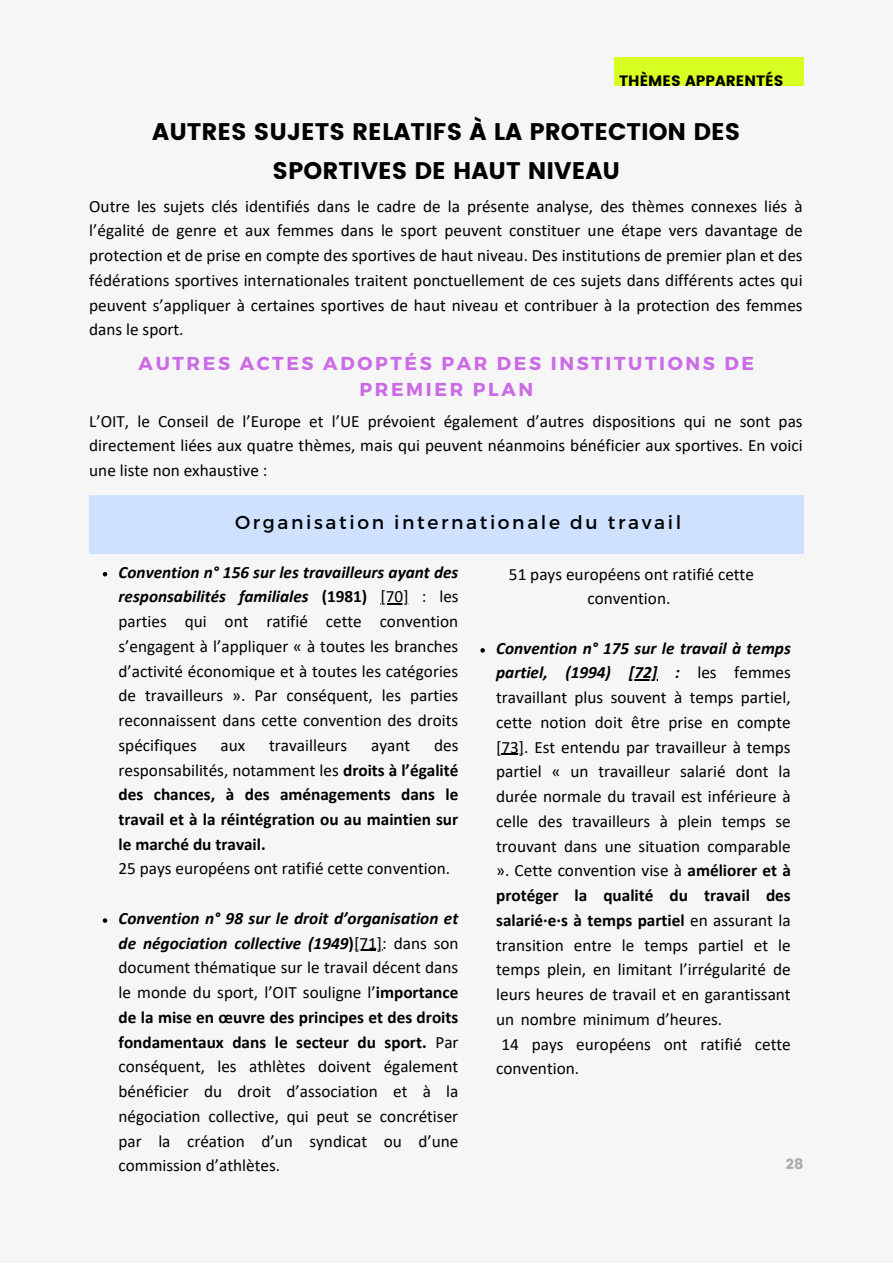
<style>
.page{position:relative;width:893px;height:1264px;background:#fff}
.page>*{position:absolute;margin:0;border:0;box-sizing:border-box;transform-origin:0 0}
.t1{font:24px/39.3px "Poppins";color:#000;text-align:center}
.t2{font:700 18.75px/25.8px "Montserrat";letter-spacing:.14em;color:#cb6ce6;text-align:center}
.t3{font:18.75px "Montserrat";letter-spacing:.14em;color:#000}
.t4{font:17.25px/24.8px "Calibri";color:#000;text-align:justify}
.t5{font:700 17.25px/24.8px "Calibri";color:#000;text-align:justify}
.t6{font:15px "Poppins";color:#000}
.t7{font:14.4px "Poppins";color:#ababab}
.s1{font-weight:700;font-style:italic}
.s2{font-weight:700}
.s3{color:#f6f6f6}
.s4{font-weight:400}
</style>
<div class="page">
<div style="left:0;top:0;width:892px;height:1262px;background:#f6f6f6"></div>
<div style="left:89px;top:495px;width:714px;height:58px;background:#cee1ff"></div>
<svg style="left:103px;top:572px;width:4px;height:4px"></svg>
<svg style="left:380px;top:603px;width:23px;height:1px"></svg>
<svg style="left:103px;top:918px;width:4px;height:4px"></svg>
<svg style="left:354px;top:949px;width:28px;height:1px"></svg>
<svg style="left:480px;top:648px;width:5px;height:4px"></svg>
<svg style="left:629px;top:679px;width:28px;height:1px"></svg>
<hr style="left:501px;top:753px;width:23px;height:2px;background:#000">
<div style="left:614px;top:57px;width:189px;height:28px;background:#d7ff21"></div>
<p class="t6" style="left:619px;top:72px;width:166px">THÈMES APPARENTÉS</p>
<p class="t1" style="left:152px;top:112px;width:589px">AUTRES SUJETS RELATIFS À LA PROTECTION DES<br>SPORTIVES DE HAUT NIVEAU</p>
<p class="t4" style="left:89px;top:195px;width:715px">Outre les sujets clés identifiés dans le cadre de la présente analyse, des thèmes connexes liés à l’égalité de genre et aux femmes dans le sport peuvent constituer une étape vers davantage de protection et de prise en compte des sportives de haut niveau. Des institutions de premier plan et des fédérations sportives internationales traitent ponctuellement de ces sujets dans différents actes qui peuvent s’appliquer à certaines sportives de haut niveau et contribuer à la protection des femmes dans le sport.</p>
<p class="t2" style="left:139px;top:350px;width:617px">AUTRES ACTES ADOPTÉS PAR DES INSTITUTIONS DE<br>PREMIER PLAN</p>
<p class="t4" style="left:89px;top:410px;width:715px">L’OIT, le Conseil de l’Europe et l’UE prévoient également d’autres dispositions qui ne sont pas directement liées aux quatre thèmes, mais qui peuvent néanmoins bénéficier aux sportives. En voici une liste non exhaustive :</p>
<p class="t3" style="left:235px;top:510px;width:447px">Organisation internationale du travail</p>
<p class="t4" style="left:119px;top:561px;width:341px"><span class="s1">Convention n° 156 sur les travailleurs ayant des responsabilités familiales</span> <span class="s2">(1981)</span> [70] : les parties qui ont ratifié cette convention s’engagent à l’appliquer « à toutes les branches d’activité économique et à toutes les catégories de travailleurs ». Par conséquent, les parties reconnaissent dans cette convention des droits spécifiques</p>
<p class="t4" style="left:503px;top:563px;width:252px;text-align:center"><span class="s3">-</span>51 pays européens ont ratifié cette convention.</p>
<p class="t4" style="left:496px;top:637px;width:296px"><span class="s1">Convention n° 175 sur le travail à temps partiel, (1994) [72] :</span> les femmes travaillant plus souvent à temps partiel, cette notion doit être prise en compte [73]. Est entendu par travailleur à temps partiel « un travailleur salarié dont la durée normale du travail est inférieure à celle des travailleurs à plein temps se trouvant dans une situation comparable ». Cette convention vise à <span class="s2">améliorer et à protéger la qualité du travail des salarié·e·s à temps partiel</span> en assurant la transition entre le temps partiel et le temps plein, en limitant l’irrégularité de leurs heures de travail et en garantissant un nombre minimum d’heures.<span class="s3">------------- -</span>14 pays européens ont ratifié cette convention.</p>
<p class="t4" style="left:220px;top:734px;width:26px">aux</p>
<p class="t4" style="left:269px;top:734px;width:80px">travailleurs</p>
<p class="t4" style="left:371px;top:734px;width:41px">ayant</p>
<p class="t5" style="left:119px;top:734px;width:341px;text-indent:315px"><span class="s4">des responsabilités, notamment les</span> droits à l’égalité des chances, à des aménagements dans le travail et à la réintégration ou au maintien sur le marché du travail.</p>
<p class="t4" style="left:97px;top:857px;width:354px"><span class="s3">----</span>25 pays européens ont ratifié cette convention.</p>
<p class="t4" style="left:119px;top:907px;width:341px"><span class="s1">Convention n° 98 sur le droit d’organisation et de négociation collective (1949</span><span class="s2">)</span>[71]: dans son document thématique sur le travail décent dans le monde du sport, l’OIT souligne l’<span class="s2">importance de la mise en œuvre des principes et des droits fondamentaux dans le secteur du sport.</span> Par conséquent, les athlètes doivent également bénéficier du droit d’association et à la négociation collective, qui peut se concrétiser par la création d’un syndicat ou d’une commission d’athlètes.</p>
<p class="t7" style="left:785px;top:1155px;width:19px">28</p>
</div>
